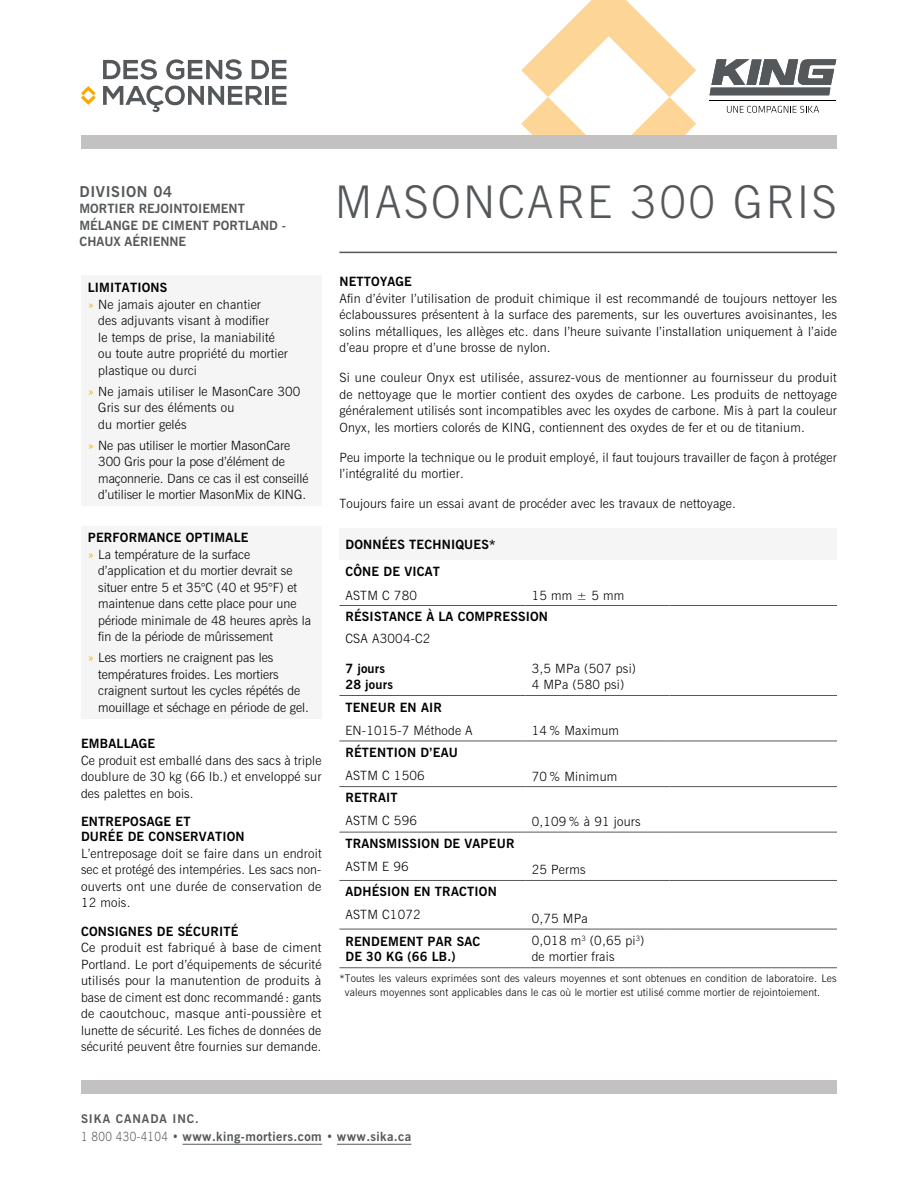
<style>
.page{position:relative;width:918px;height:1188px;background:#fff}
.page>*{position:absolute;margin:0;border:0;box-sizing:border-box;transform-origin:0 0}
.t1{font:300 45px "News Gothic BT";letter-spacing:.055em;color:#55585a}
.t2{font:700 15px "News Gothic BT";letter-spacing:.04em;color:#55585a}
.t3{font:300 12.75px/16.5px "News Gothic BT";letter-spacing:.015em;color:#000}
.t4{font:700 12.75px/15px "News Gothic BT";letter-spacing:.015em;color:#000}
.t5{font:300 12.75px/16.5px "News Gothic BT";letter-spacing:-.005em;color:#000}
.t6{font:700 12.75px/16.5px "News Gothic BT";color:#55585a}
.t7{font:700 12.75px "News Gothic BT";letter-spacing:.03em;color:#55585a}
.t8{font:700 12px "News Gothic BT";letter-spacing:.08em;color:#55585a}
.t9{font:300 10.5px/13.5px "News Gothic BT";letter-spacing:.015em;color:#000}
.s1{color:#f8a909}
.s2{font-weight:400}
.s3{font-weight:300}
</style>
<div class="page">
<svg style="left:521px;top:0;width:175px;height:135px"></svg>
<div style="left:81px;top:135px;width:756px;height:14px;background:#c3c1c2"></div>
<svg style="left:103px;top:86px;width:160px;height:27px"></svg>
<hr style="left:265px;top:86px;width:3px;height:19px;background:#55585a">
<svg style="left:272px;top:86px;width:15px;height:19px"></svg>
<svg style="left:103px;top:59px;width:54px;height:21px"></svg>
<svg style="left:166px;top:59px;width:76px;height:21px"></svg>
<svg style="left:252px;top:60px;width:35px;height:19px"></svg>
<svg style="left:81px;top:86px;width:15px;height:19px"></svg>
<div style="left:81px;top:1080px;width:756px;height:14px;background:#c3c1c2"></div>
<hr style="left:339px;top:252px;width:498px;height:1px;background:#55585a">
<svg style="left:710px;top:59px;width:126px;height:36px"></svg>
<hr style="left:710px;top:101px;width:126px;height:1px;background:#000">
<svg style="left:727px;top:106px;width:92px;height:7px"></svg>
<hr style="left:183px;top:1144px;width:139px;height:1px;background:#55585a">
<hr style="left:337px;top:1144px;width:74px;height:1px;background:#55585a">
<div style="left:81px;top:275px;width:240px;height:231px;background:#f5f5f5"></div>
<div style="left:81px;top:526px;width:240px;height:192px;background:#f5f5f5"></div>
<div style="left:339px;top:529px;width:498px;height:31px;background:#f5f5f5"></div>
<hr style="left:339px;top:695px;width:187px;height:1px;background:#55585a">
<hr style="left:669px;top:695px;width:168px;height:1px;background:#55585a">
<hr style="left:339px;top:605px;width:187px;height:1px;background:#55585a">
<hr style="left:339px;top:741px;width:187px;height:1px;background:#55585a">
<hr style="left:339px;top:786px;width:187px;height:1px;background:#55585a">
<hr style="left:339px;top:832px;width:187px;height:1px;background:#55585a">
<hr style="left:339px;top:880px;width:187px;height:1px;background:#55585a">
<hr style="left:526px;top:605px;width:143px;height:1px;background:#55585a">
<hr style="left:526px;top:741px;width:143px;height:1px;background:#55585a">
<hr style="left:526px;top:786px;width:143px;height:1px;background:#55585a">
<hr style="left:526px;top:832px;width:143px;height:1px;background:#55585a">
<hr style="left:526px;top:880px;width:143px;height:1px;background:#55585a">
<hr style="left:669px;top:605px;width:168px;height:1px;background:#55585a">
<hr style="left:669px;top:741px;width:168px;height:1px;background:#55585a">
<hr style="left:339px;top:929px;width:187px;height:1px;background:#55585a">
<hr style="left:526px;top:929px;width:143px;height:1px;background:#55585a">
<hr style="left:669px;top:786px;width:168px;height:1px;background:#55585a">
<hr style="left:669px;top:832px;width:168px;height:1px;background:#55585a">
<hr style="left:669px;top:880px;width:168px;height:1px;background:#55585a">
<hr style="left:669px;top:929px;width:168px;height:1px;background:#55585a">
<hr style="left:339px;top:967px;width:187px;height:1px;background:#55585a">
<hr style="left:526px;top:967px;width:143px;height:1px;background:#55585a">
<hr style="left:669px;top:967px;width:168px;height:1px;background:#55585a">
<hr style="left:526px;top:695px;width:143px;height:1px;background:#55585a">
<p class="t2" style="left:80px;top:182px;width:94px">DIVISION 04</p>
<p class="t6" style="left:80px;top:200px;width:208px">MORTIER REJOINTOIEMENT<br>MÉLANGE DE CIMENT PORTLAND -<br>CHAUX AÉRIENNE</p>
<p class="t4" style="left:88px;top:280px;width:81px">LIMITATIONS</p>
<p class="t3" style="left:88px;top:296px;width:175px"><span class="s1">x</span> Ne jamais ajouter en chantier</p>
<p class="t3" style="left:98px;top:313px;width:172px">des adjuvants visant à modifier</p>
<p class="t3" style="left:98px;top:329px;width:178px">le temps de prise, la maniabilité</p>
<p class="t3" style="left:98px;top:346px;width:191px">ou toute autre propriété du mortier</p>
<p class="t3" style="left:98px;top:362px;width:100px">plastique ou durci</p>
<p class="t3" style="left:98px;top:383px;width:204px;text-indent:-11px"><span class="s1">x</span> Ne jamais utiliser le MasonCare 300<br>Gris sur des éléments ou<br>du mortier gelés</p>
<p class="t5" style="left:98px;top:437px;width:212px;text-indent:-11px"><span class="s1">x</span> Ne pas utiliser le mortier MasonCare 300 Gris pour la pose d’élément de maçonnerie. Dans ce cas il est conseillé d’utiliser le mortier MasonMix de KING.</p>
<p class="t4" style="left:88px;top:530px;width:162px">PERFORMANCE OPTIMALE</p>
<p class="t3" style="left:88px;top:546px;width:164px"><span class="s1">x</span> La température de la surface</p>
<p class="t3" style="left:98px;top:562px;width:196px">d’application et du mortier devrait se</p>
<p class="t3" style="left:98px;top:579px;width:200px">situer entre 5 et 35<span class="s2">°</span>C (40 et 95<span class="s2">°</span>F) et</p>
<p class="t3" style="left:98px;top:595px;width:200px">maintenue dans cette place pour une</p>
<p class="t3" style="left:98px;top:612px;width:214px">période minimale de 48 heures après la</p>
<p class="t3" style="left:98px;top:628px;width:176px">fin de la période de mûrissement</p>
<p class="t3" style="left:98px;top:649px;width:212px;text-indent:-11px"><span class="s1">x</span> Les mortiers ne craignent pas les températures froides. Les mortiers craignent surtout les cycles répétés de mouillage et séchage en période de gel.</p>
<p class="t4" style="left:81px;top:736px;width:76px">EMBALLAGE</p>
<p class="t3" style="left:81px;top:752px;width:242px;text-align:justify">Ce produit est emballé dans des sacs à triple doublure de 30 kg (66 lb.) et enveloppé sur des palettes en bois.</p>
<p class="t4" style="left:81px;top:814px;width:165px">ENTREPOSAGE ET<br>DURÉE DE CONSERVATION</p>
<p class="t3" style="left:81px;top:845px;width:242px;text-align:justify">L’entreposage doit se faire dans un endroit sec et protégé des intempéries. Les sacs non&shy;ouverts ont une durée de conservation de 12 mois.</p>
<p class="t4" style="left:81px;top:924px;width:159px">CONSIGNES DE SÉCURITÉ</p>
<p class="t3" style="left:81px;top:939px;width:242px;text-align:justify">Ce produit est fabriqué à base de ciment Portland. Le port d’équipements de sécurité utilisés pour la manutention de produits à base de ciment est donc recommandé : gants de caoutchouc, masque anti-poussière et lunette de sécurité. Les fiches de données de sécurité peuvent être fournies sur demande.</p>
<h1 class="t1" style="left:335px;top:175px;width:503px">MASONCARE 300 GRIS</h1>
<p class="t4" style="left:339px;top:274px;width:74px">NETTOYAGE</p>
<p class="t3" style="left:339px;top:290px;width:499px;text-align:justify">Afin d’éviter l’utilisation de produit chimique il est recommandé de toujours nettoyer les éclaboussures présentent à la surface des parements, sur les ouvertures avoisinantes, les solins métalliques, les allèges etc. dans l’heure suivante l’installation uniquement à l’aide d’eau propre et d’une brosse de nylon.</p>
<p class="t3" style="left:339px;top:369px;width:499px;text-align:justify">Si une couleur Onyx est utilisée, assurez-vous de mentionner au fournisseur du produit de nettoyage que le mortier contient des oxydes de carbone. Les produits de nettoyage généralement utilisés sont incompatibles avec les oxydes de carbone. Mis à part la couleur Onyx, les mortiers colorés de KING, contiennent des oxydes de fer et ou de titanium.</p>
<p class="t3" style="left:339px;top:449px;width:499px">Peu importe la technique ou le produit employé, il faut toujours travailler de façon à protéger l’intégralité du mortier.</p>
<p class="t3" style="left:339px;top:495px;width:398px">Toujours faire un essai avant de procéder avec les travaux de nettoyage.</p>
<p class="t4" style="left:345px;top:531px;width:152px;line-height:27.2px">DONNÉES TECHNIQUES*<br>CÔNE DE VICAT</p>
<p class="t3" style="left:345px;top:587px;width:73px">ASTM C 780</p>
<p class="t3" style="left:532px;top:587px;width:94px">15 mm ± 5 mm</p>
<p class="t4" style="left:345px;top:609px;width:204px">RÉSISTANCE À LA COMPRESSION</p>
<p class="t3" style="left:345px;top:630px;width:87px">CSA A3004-C2</p>
<p class="t4" style="left:345px;top:660px;width:49px;line-height:16.5px">7 jours<br>28 jours</p>
<p class="t3" style="left:532px;top:660px;width:106px">3,5 MPa (507 psi)<br>4 MPa (580 psi)</p>
<p class="t4" style="left:345px;top:700px;width:98px">TENEUR EN AIR</p>
<p class="t3" style="left:345px;top:722px;width:129px">EN-1015-7 Méthode A</p>
<p class="t3" style="left:532px;top:722px;width:89px">14 % Maximum</p>
<p class="t4" style="left:345px;top:745px;width:114px">RÉTENTION D’EAU</p>
<p class="t3" style="left:345px;top:768px;width:81px">ASTM C 1506</p>
<p class="t3" style="left:532px;top:768px;width:87px">70 % Minimum</p>
<p class="t4" style="left:345px;top:790px;width:54px">RETRAIT</p>
<p class="t3" style="left:345px;top:813px;width:73px">ASTM C 596</p>
<p class="t3" style="left:532px;top:813px;width:110px">0,109 % à 91 jours</p>
<p class="t4" style="left:345px;top:836px;width:171px">TRANSMISSION DE VAPEUR</p>
<p class="t3" style="left:345px;top:858px;width:65px">ASTM E 96</p>
<p class="t3" style="left:532px;top:862px;width:55px">25 Perms</p>
<p class="t4" style="left:345px;top:884px;width:153px">ADHÉSION EN TRACTION</p>
<p class="t3" style="left:345px;top:906px;width:77px">ASTM C1072</p>
<p class="t3" style="left:532px;top:910px;width:58px">0,75 MPa</p>
<p class="t4" style="left:345px;top:934px;width:136px">RENDEMENT PAR SAC<br>DE 30 KG (66 LB.)</p>
<p class="t3" style="left:532px;top:932px;width:114px">0,018 m<sup>3</sup> (0,65 pi<sup>3</sup>) de mortier frais</p>
<p class="t9" style="left:345px;top:971px;width:493px;text-indent:-5px">*Toutes les valeurs exprimées sont des valeurs moyennes et sont obtenues en condition de laboratoire. Les valeurs moyennes sont applicables dans le cas où le mortier est utilisé comme mortier de rejointoiement.</p>
<p class="t8" style="left:81px;top:1112px;width:119px">SIKA CANADA INC.</p>
<p class="t7" style="left:81px;top:1129px;width:332px"><span class="s3">1 800 430-4104 •</span> www.king-mortiers.com <span class="s3">•</span> www.sika.ca</p>
</div>
